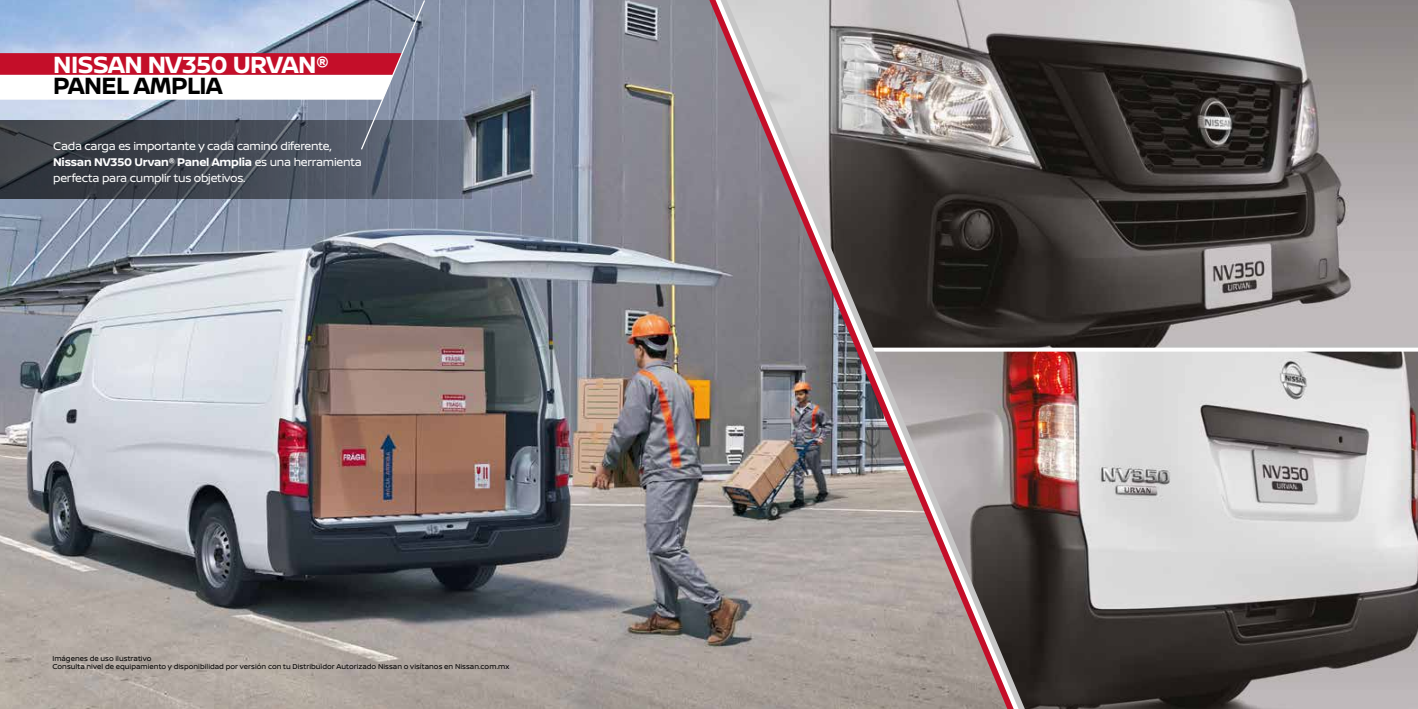
<style>
.page{position:relative;width:1418px;height:709px;background:#fff}
.page>*{position:absolute;margin:0;border:0;box-sizing:border-box;transform-origin:0 0}
.t1{font:700 25px "Nissan Brand";letter-spacing:-.02em;color:#fff}
.t2{font:700 25px "Nissan Brand";letter-spacing:-.02em;color:#000;scale:.96 1}
.t3{font:11.88px/16.2px "Nissan Brand";letter-spacing:-.02em;color:#fff}
.t4{font:7.5px/7.5px "Nissan Brand";letter-spacing:.005em;color:#000}
.s1{font-weight:700}
</style>
<div class="page">
<img style="left:0;top:0;width:709px;height:709px">
<img style="left:1024px;top:0;width:393px;height:347px">
<img style="left:1024px;top:351px;width:393px;height:358px">
<svg style="left:0;top:120px;width:471px;height:78px;background:#4a505b"></svg>
<svg style="left:709px;top:0;width:11px;height:709px;background:#8c8689"></svg>
<svg style="left:720px;top:0;width:304px;height:709px;background:#8c8282"></svg>
<svg style="left:0;top:0;width:426px;height:151px;background:#a192a6"></svg>
<h1 class="t1" style="left:53px;top:46px;width:277px">NISSAN NV350 URVAN®</h1>
<h1 class="t2" style="left:53px;top:67px;width:178px">PANEL AMPLIA</h1>
<h2 class="t3" style="left:53px;top:137px;width:310px">Cada carga es importante y cada camino diferente,<br><span class="s1">Nissan NV350 Urvan® Panel Amplia</span> es una herramienta perfecta para cumplir tus objetivos.</h2>
<p class="t4" style="left:52px;top:654px;width:458px">Imágenes de uso ilustrativo<br>Consulta nivel de equipamiento y disponibilidad por versión con tu Distribuidor Autorizado Nissan o visítanos en Nissan.com.mx</p>
</div>
